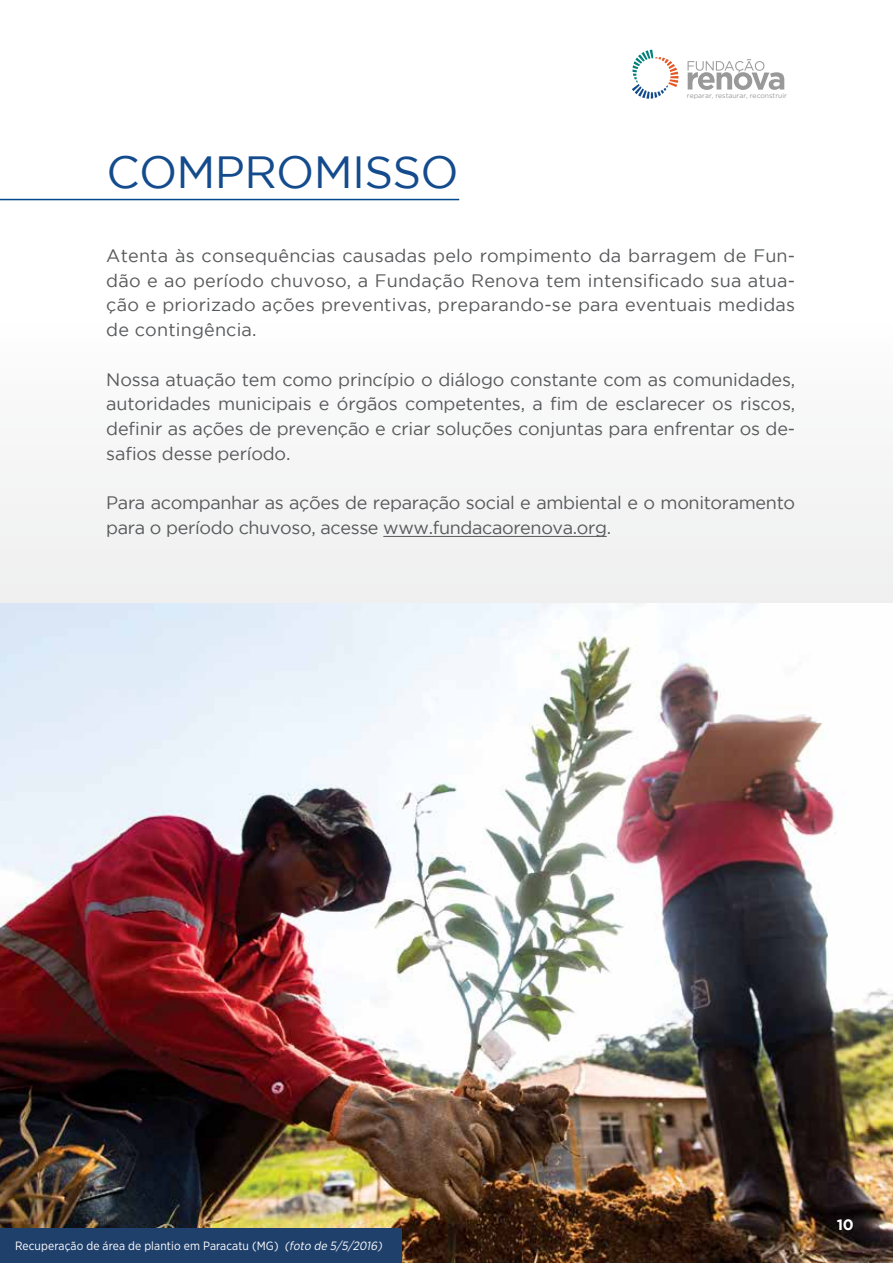
<style>
.page{position:relative;width:893px;height:1263px;background:#fff}
.page>*{position:absolute;margin:0;border:0;box-sizing:border-box;transform-origin:0 0}
.t1{font:45px "Gotham";letter-spacing:-.015em;color:#144b8d}
.t2{font:18px/24.8px "Gotham";letter-spacing:-.02em;color:#58595b;text-align:justify}
.t3{font:700 15px "Gotham";color:#fff}
.t4{font:12px "Gotham Narrow";letter-spacing:.01em;color:#fff}
.t5{font:6.9px "Gotham";color:#9a9999}
.s1{font-style:italic}
</style>
<div class="page">
<div style="left:0;top:0;width:893px;height:1263px;background:linear-gradient(to right,#fafafb,#fbfbfb)"></div>
<hr style="left:0;top:199px;width:459px;height:1px;background:#00498f">
<img style="left:0;top:604px;width:893px;height:659px">
<div style="left:0;top:1228px;width:401px;height:35px;background:#20406c"></div>
<hr style="left:383px;top:536px;width:224px;height:1px;background:#58595b">
<svg style="left:632px;top:50px;width:46px;height:49px"></svg>
<svg style="left:688px;top:59px;width:96px;height:31px"></svg>
<h1 class="t1" style="left:107px;top:147px;width:354px">COMPROMISSO</h1>
<p class="t5" style="left:687px;top:92px;width:101px">reparar, restaurar, reconstruir</p>
<p class="t2" style="left:106px;top:243px;width:690px">Atenta às consequências causadas pelo rompimento da barragem de Fun&shy;dão e ao período chuvoso, a Fundação Renova tem intensificado sua atua&shy;ção e priorizado ações preventivas, preparando-se para eventuais medidas de contingência.</p>
<p class="t2" style="left:106px;top:367px;width:690px">Nossa atuação tem como princípio o diálogo constante com as comunidades, autoridades municipais e órgãos competentes, a fim de esclarecer os riscos, definir as ações de prevenção e criar soluções conjuntas para enfrentar os de&shy;safios desse período.</p>
<p class="t2" style="left:106px;top:490px;width:690px">Para acompanhar as ações de reparação social e ambiental e o monitoramento para o período chuvoso, acesse www.fundacaorenova.org.</p>
<p class="t4" style="left:15px;top:1238px;width:371px">Recuperação de área de plantio em Paracatu (MG) <span class="s1">(foto de 5/5/2016)</span></p>
<p class="t3" style="left:837px;top:1215px;width:19px">10</p>
</div>
